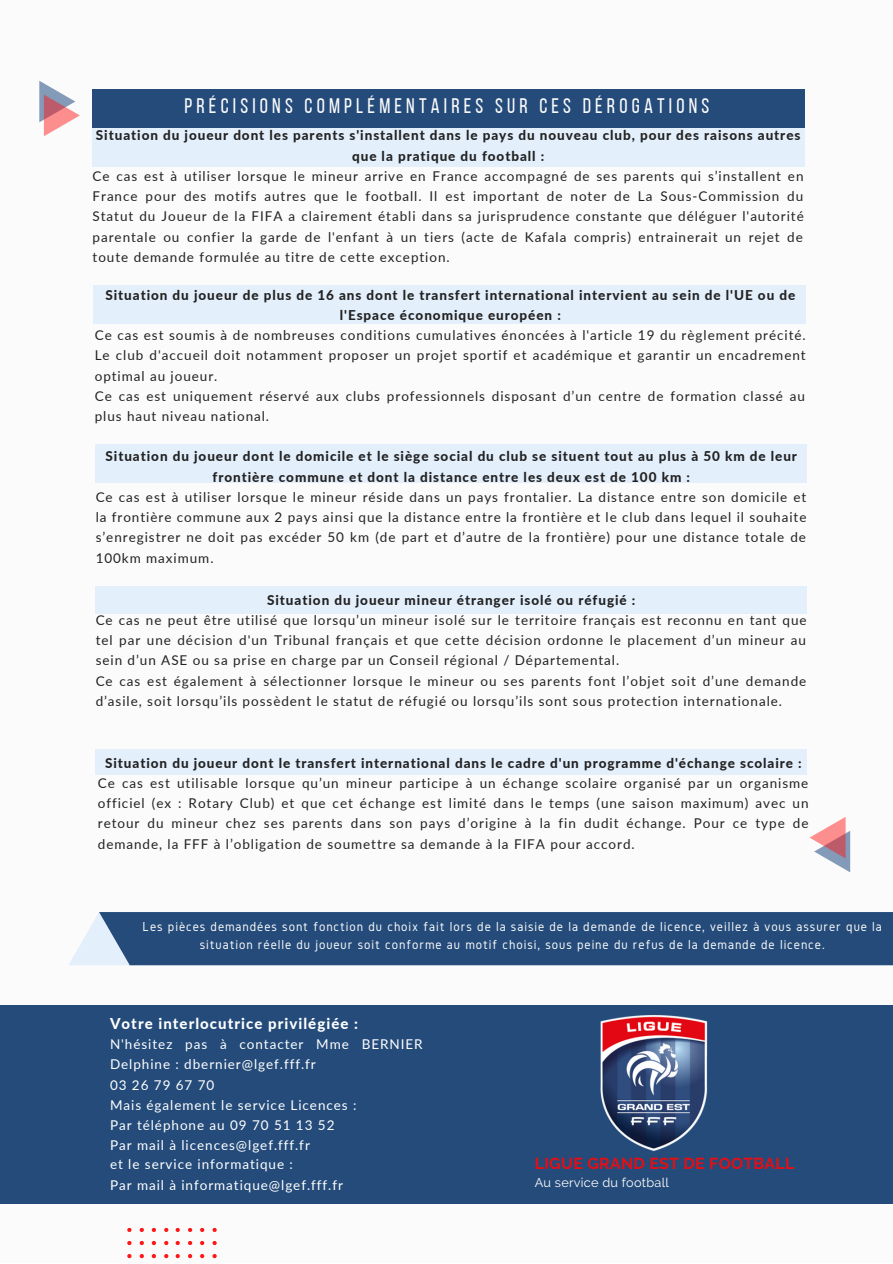
<style>
.page{position:relative;width:893px;height:1264px;background:#fff}
.page>*{position:absolute;margin:0;border:0;box-sizing:border-box;transform-origin:0 0}
.t1{font:21px "Bebas Neue";letter-spacing:.2em;color:#fbfbfb}
.t2{font:700 15.9px "Raleway";letter-spacing:.02em;color:#e30f15}
.t3{font:800 15px "Lato";letter-spacing:.07em;color:#fff}
.t4{font:13.5px/20.2px "Lato";letter-spacing:.07em;color:#222;text-align:justify}
.t5{font:800 13.5px/20.2px "Lato";letter-spacing:.07em;color:#222;text-align:center}
.t6{font:13.5px/20.2px "Lato";letter-spacing:.07em;color:#fff}
.t7{font:13.5px/18px "Gidole";letter-spacing:.07em;color:#fbfbfb;text-align:center}
.t8{font:12.75px "Raleway";letter-spacing:.02em;color:#fff}
</style>
<div class="page">
<div style="left:0;top:0;width:892px;height:1262px;background:#fbfbfb"></div>
<div style="left:94px;top:285px;width:711px;height:39px;background:#e4effc"></div>
<div style="left:95px;top:445px;width:711px;height:38px;background:#e4effc"></div>
<div style="left:95px;top:586px;width:711px;height:27px;background:#e4effc"></div>
<div style="left:95px;top:749px;width:711px;height:25px;background:#e4effc"></div>
<div style="left:92px;top:128px;width:712px;height:38px;background:#e4effc"></div>
<div style="left:93px;top:89px;width:711px;height:38px;background:#244b7a"></div>
<svg style="left:69px;top:912px;width:823px;height:53px;background:#2f5481"></svg>
<svg style="left:175px;top:1228px;width:5px;height:3px"></svg>
<svg style="left:175px;top:1241px;width:5px;height:3px"></svg>
<svg style="left:175px;top:1254px;width:5px;height:4px"></svg>
<svg style="left:188px;top:1228px;width:4px;height:3px"></svg>
<svg style="left:188px;top:1241px;width:4px;height:3px"></svg>
<svg style="left:188px;top:1254px;width:4px;height:4px"></svg>
<svg style="left:200px;top:1228px;width:4px;height:3px"></svg>
<svg style="left:200px;top:1241px;width:4px;height:3px"></svg>
<svg style="left:200px;top:1254px;width:4px;height:4px"></svg>
<svg style="left:212px;top:1228px;width:5px;height:3px"></svg>
<svg style="left:212px;top:1241px;width:5px;height:3px"></svg>
<svg style="left:212px;top:1254px;width:5px;height:4px"></svg>
<svg style="left:127px;top:1228px;width:4px;height:3px"></svg>
<svg style="left:127px;top:1240px;width:4px;height:5px"></svg>
<svg style="left:127px;top:1254px;width:4px;height:4px"></svg>
<svg style="left:140px;top:1228px;width:4px;height:3px"></svg>
<svg style="left:140px;top:1240px;width:4px;height:5px"></svg>
<svg style="left:140px;top:1254px;width:4px;height:4px"></svg>
<svg style="left:152px;top:1228px;width:4px;height:3px"></svg>
<svg style="left:152px;top:1241px;width:4px;height:4px"></svg>
<svg style="left:152px;top:1254px;width:4px;height:4px"></svg>
<svg style="left:164px;top:1228px;width:4px;height:3px"></svg>
<svg style="left:164px;top:1241px;width:4px;height:3px"></svg>
<svg style="left:164px;top:1254px;width:4px;height:4px"></svg>
<svg style="left:39px;top:81px;width:41px;height:55px"></svg>
<svg style="left:809px;top:817px;width:41px;height:55px"></svg>
<div style="left:0;top:1005px;width:892px;height:198px;background:#244b7a"></div>
<img style="left:600px;top:1015px;width:108px;height:137px">
<p class="t1" style="left:184px;top:97px;width:526px">PRÉCISIONS COMPLÉMENTAIRES SUR CES DÉROGATIONS</p>
<p class="t5" style="left:96px;top:125px;width:706px">Situation du joueur dont les parents s'installent dans le pays du nouveau club, pour des raisons autres que la pratique du football :</p>
<p class="t4" style="left:93px;top:165px;width:712px">Ce cas est à utiliser lorsque le mineur arrive en France accompagné de ses parents qui s’installent en France pour des motifs autres que le football. Il est important de noter de La Sous-Commission du Statut du Joueur de la FIFA a clairement établi dans sa jurisprudence constante que déléguer l'autorité parentale ou confier la garde de l'enfant à un tiers (acte de Kafala compris) entrainerait un rejet de toute demande formulée au titre de cette exception.</p>
<p class="t5" style="left:105px;top:284px;width:691px">Situation du joueur de plus de 16 ans dont le transfert international intervient au sein de l'UE ou de l'Espace économique européen :</p>
<p class="t4" style="left:95px;top:325px;width:712px">Ce cas est soumis à de nombreuses conditions cumulatives énoncées à l'article 19 du règlement précité.<br>Le club d'accueil doit notamment proposer un projet sportif et académique et garantir un encadrement optimal au joueur.</p>
<p class="t4" style="left:95px;top:385px;width:711px">Ce cas est uniquement réservé aux clubs professionnels disposant d’un centre de formation classé au plus haut niveau national.</p>
<p class="t5" style="left:105px;top:446px;width:693px">Situation du joueur dont le domicile et le siège social du club se situent tout au plus à 50 km de leur frontière commune et dont la distance entre les deux est de 100 km :</p>
<p class="t4" style="left:96px;top:486px;width:712px">Ce cas est à utiliser lorsque le mineur réside dans un pays frontalier. La distance entre son domicile et la frontière commune aux 2 pays ainsi que la distance entre la frontière et le club dans lequel il souhaite s’enregistrer ne doit pas excéder 50 km (de part et d’autre de la frontière) pour une distance totale de 100km maximum.</p>
<p class="t5" style="left:267px;top:589px;width:370px">Situation du joueur mineur étranger isolé ou réfugié :</p>
<p class="t4" style="left:96px;top:609px;width:712px">Ce cas ne peut être utilisé que lorsqu’un mineur isolé sur le territoire français est reconnu en tant que tel par une décision d'un Tribunal français et que cette décision ordonne le placement d’un mineur au sein d’un ASE ou sa prise en charge par un Conseil régional / Départemental.</p>
<p class="t4" style="left:96px;top:670px;width:712px">Ce cas est également à sélectionner lorsque le mineur ou ses parents font l’objet soit d’une demande d’asile, soit lorsqu’ils possèdent le statut de réfugié ou lorsqu’ils sont sous protection internationale.</p>
<p class="t5" style="left:105px;top:752px;width:698px">Situation du joueur dont le transfert international dans le cadre d'un programme d'échange scolaire :</p>
<p class="t4" style="left:98px;top:772px;width:712px">Ce cas est utilisable lorsque qu’un mineur participe à un échange scolaire organisé par un organisme officiel (ex : Rotary Club) et que cet échange est limité dans le temps (une saison maximum) avec un retour du mineur chez ses parents dans son pays d’origine à la fin dudit échange. Pour ce type de demande, la FFF à l’obligation de soumettre sa demande à la FIFA pour accord.</p>
<p class="t7" style="left:143px;top:917px;width:740px">Les pièces demandées sont fonction du choix fait lors de la saisie de la demande de licence, veillez à vous assurer que la situation réelle du joueur soit conforme au motif choisi, sous peine du refus de la demande de licence.</p>
<p class="t3" style="left:110px;top:1014px;width:249px">Votre interlocutrice privilégiée :</p>
<p class="t6" style="left:110px;top:1033px;width:314px">N'hésitez pas à contacter Mme BERNIER<br>Delphine : dbernier@lgef.fff.fr</p>
<p class="t6" style="left:110px;top:1074px;width:106px">03 26 79 67 70</p>
<p class="t6" style="left:110px;top:1094px;width:248px">Mais également le service Licences :</p>
<p class="t6" style="left:110px;top:1114px;width:226px">Par téléphone au 09 70 51 13 52</p>
<p class="t6" style="left:110px;top:1134px;width:201px">Par mail à licences@lgef.fff.fr</p>
<p class="t6" style="left:110px;top:1153px;width:184px">et le service informatique :</p>
<p class="t6" style="left:110px;top:1174px;width:234px">Par mail à informatique@lgef.fff.fr</p>
<p class="t2" style="left:534px;top:1153px;width:261px">LIGUE GRAND EST DE FOOTBALL</p>
<p class="t8" style="left:534px;top:1175px;width:135px">Au service du football</p>
</div>
